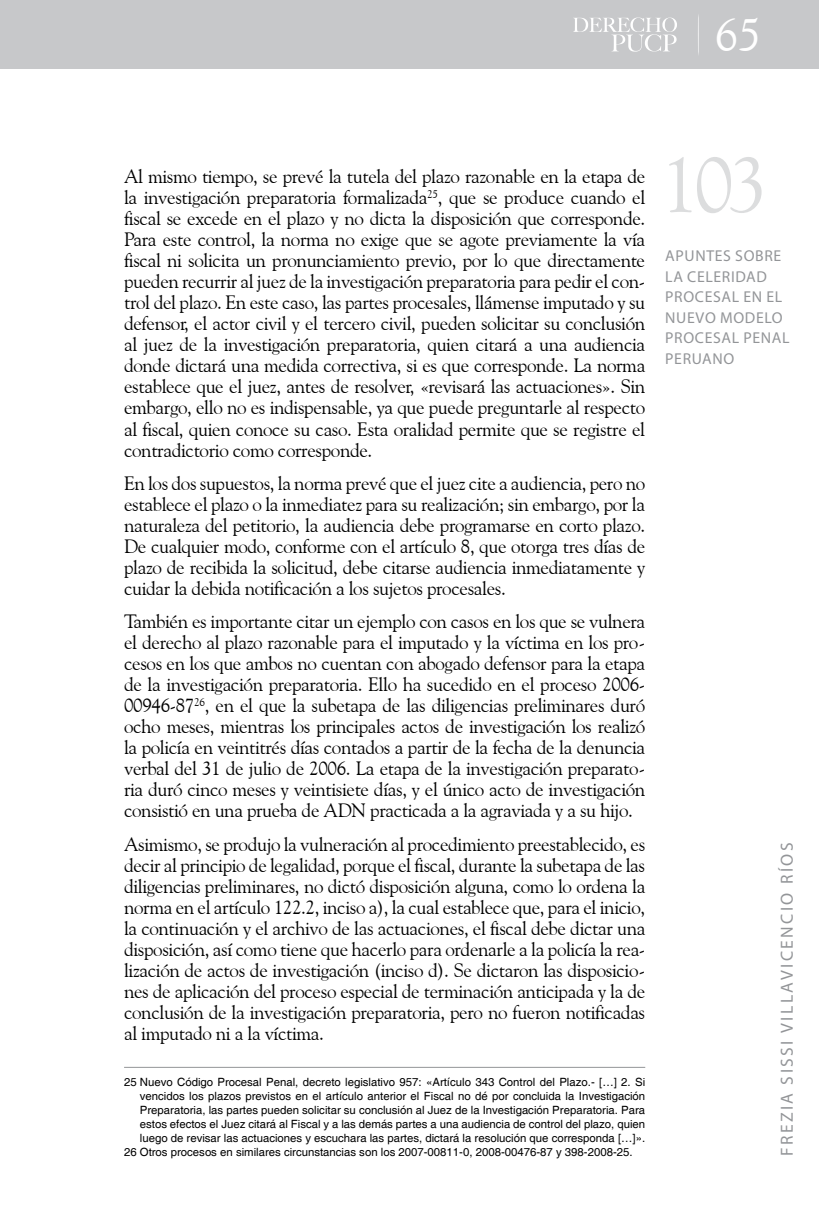
<style>
.page{position:relative;width:819px;height:1206px;background:#fff}
.page>*{position:absolute;margin:0;border:0;box-sizing:border-box;transform-origin:0 0}
.t1{font:78.75px "Goudy Old Style BT";color:#dcddde}
.t2{font:46.38px "Goudy Old Style BT";color:#fff}
.t3{font:19.25px/21px "Goudy Old Style BT";letter-spacing:-.02em;color:#000;text-align:justify}
.t4{font:17.5px "Myriad Pro";letter-spacing:.14em;color:#939598}
.t5{font:15.75px/20.7px "Myriad Pro";letter-spacing:.04em;color:#939598}
.t6{font:11.38px "Helvetica";color:#000}
</style>
<div class="page">
<div style="left:0;top:0;width:819px;height:69px;background:#c7c8ca"></div>
<svg style="left:573px;top:18px;width:104px;height:34px"></svg>
<hr style="left:124px;top:1066px;width:521px;height:1px;background:#939598">
<h2 class="t2" style="left:715px;top:6px;width:47px">65</h2>
<p class="t3" style="left:124px;top:166px;width:522px">Al mismo tiempo, se prevé la tutela del plazo razonable en la etapa de la investigación preparatoria formalizada<sup>25</sup>, que se produce cuando el fiscal se excede en el plazo y no dicta la disposición que corresponde.<br>Para este control, la norma no exige que se agote previamente la vía fiscal ni solicita un pronunciamiento previo, por lo que directamente pueden recurrir al juez de la investigación preparatoria para pedir el con&shy;trol del plazo. En este caso, las partes procesales, llámense imputado y su defensor, el actor civil y el tercero civil, pueden solicitar su conclusión al juez de la investigación preparatoria, quien citará a una audiencia donde dictará una medida correctiva, si es que corresponde. La norma establece que el juez, antes de resolver, «revisará las actuaciones». Sin embargo, ello no es indispensable, ya que puede preguntarle al respecto al fiscal, quien conoce su caso. Esta oralidad permite que se registre el contradictorio como corresponde.</p>
<p class="t3" style="left:124px;top:472px;width:522px">En los dos supuestos, la norma prevé que el juez cite a audiencia, pero no establece el plazo o la inmediatez para su realización; sin embargo, por la naturaleza del petitorio, la audiencia debe programarse en corto plazo.<br>De cualquier modo, conforme con el artículo 8, que otorga tres días de plazo de recibida la solicitud, debe citarse audiencia inmediatamente y cuidar la debida notificación a los sujetos procesales.</p>
<p class="t3" style="left:124px;top:611px;width:522px">También es importante citar un ejemplo con casos en los que se vulnera el derecho al plazo razonable para el imputado y la víctima en los pro&shy;cesos en los que ambos no cuentan con abogado defensor para la etapa de la investigación preparatoria. Ello ha sucedido en el proceso 2006- 00946-87<sup>26</sup>, en el que la subetapa de las diligencias preliminares duró ocho meses, mientras los principales actos de investigación los realizó la policía en veintitrés días contados a partir de la fecha de la denuncia verbal del 31 de julio de 2006. La etapa de la investigación preparato&shy;ria duró cinco meses y veintisiete días, y el único acto de investigación consistió en una prueba de ADN practicada a la agraviada y a su hijo.</p>
<p class="t3" style="left:124px;top:833px;width:522px">Asimismo, se produjo la vulneración al procedimiento preestablecido, es decir al principio de legalidad, porque el fiscal, durante la subetapa de las diligencias preliminares, no dictó disposición alguna, como lo ordena la norma en el artículo 122.2, inciso a), la cual establece que, para el inicio, la continuación y el archivo de las actuaciones, el fiscal debe dictar una disposición, así como tiene que hacerlo para ordenarle a la policía la rea&shy;lización de actos de investigación (inciso d). Se dictaron las disposicio&shy;nes de aplicación del proceso especial de terminación anticipada y la de conclusión de la investigación preparatoria, pero no fueron notificadas al imputado ni a la víctima.</p>
<p class="t6" style="left:124px;top:1075px;width:522px">25 Nuevo Código Procesal Penal, decreto legislativo 957: «Artículo 343 Control del Plazo.- […] 2. Si</p>
<p class="t6" style="left:140px;top:1089px;width:507px">vencidos los plazos previstos en el artículo anterior el Fiscal no dé por concluida la Investigación</p>
<p class="t6" style="left:140px;top:1103px;width:507px">Preparatoria, las partes pueden solicitar su conclusión al Juez de la Investigación Preparatoria. Para</p>
<p class="t6" style="left:140px;top:1117px;width:507px">estos efectos el Juez citará al Fiscal y a las demás partes a una audiencia de control del plazo, quien</p>
<p class="t6" style="left:140px;top:1131px;width:507px">luego de revisar las actuaciones y escuchara las partes, dictará la resolución que corresponda […]».</p>
<p class="t6" style="left:124px;top:1145px;width:510px">26 Otros procesos en similares circunstancias son los 2007-00811-0, 2008-00476-87 y 398-2008-25.</p>
<h1 class="t1" style="left:660px;top:136px;width:109px">103</h1>
<p class="t5" style="left:665px;top:245px;width:126px">APUNTES SOBRE<br>LA CELERIDAD<br>PROCESAL EN EL<br>NUEVO MODELO<br>PROCESAL PENAL<br>PERUANO</p>
<p class="t4" style="left:776px;top:1156px;width:315px;rotate:-90deg">F REZIA SISSI VILLAVICENCIO RÍOS</p>
</div>
